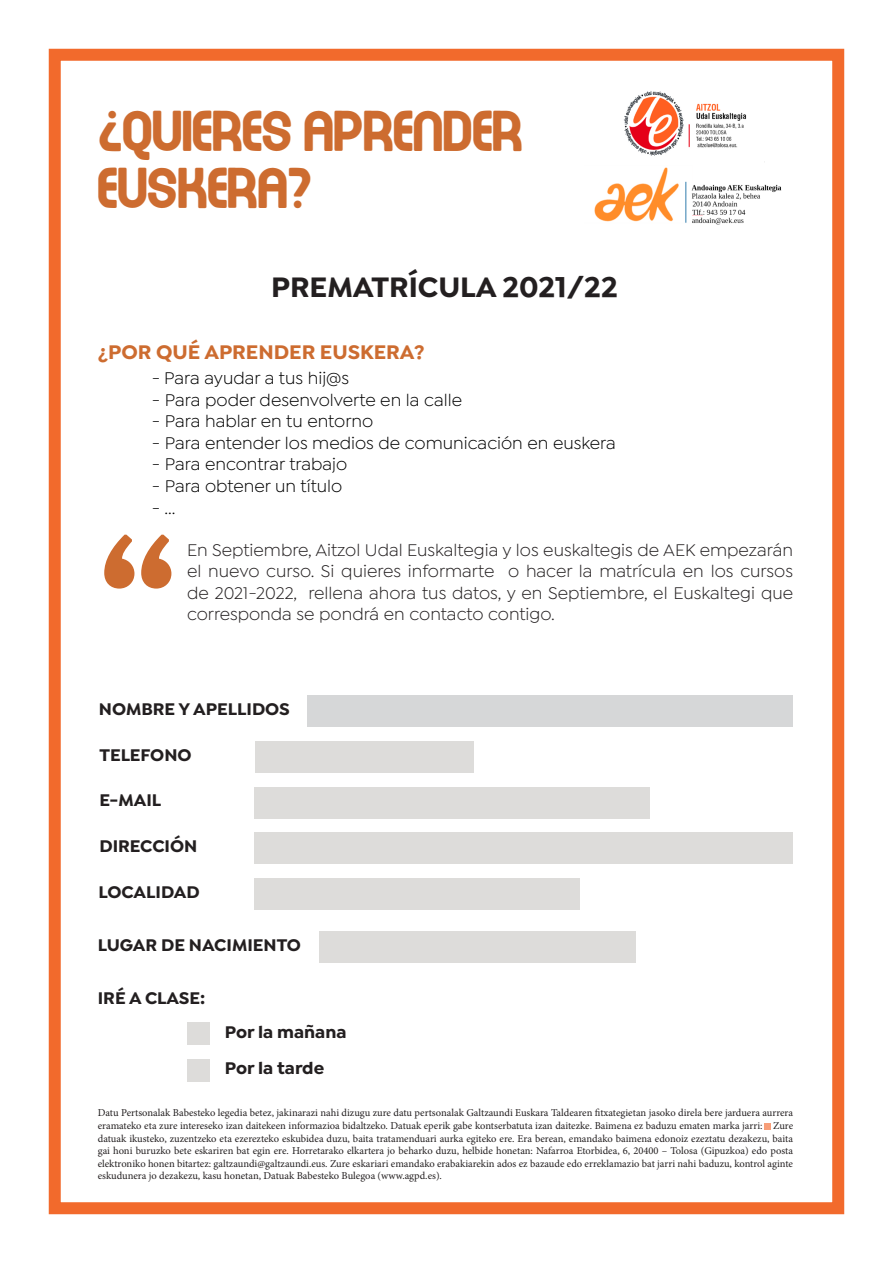
<style>
.page{position:relative;width:893px;height:1263px;background:#fff}
.page>*{position:absolute;margin:0;border:0;box-sizing:border-box;transform-origin:0 0}
.t1{font:700 168px "Isidora Sans";color:#cd6c30}
.t2{font:48px/57.6px "EMEN Lowercase";color:#cd6c30}
.t3{font:700 30px "Isidora Sans";color:#231f20}
.t4{font:700 21px "Isidora Sans";color:#cd6c30}
.t5{font:18px/21.6px "Isidora Sans";color:#231f20;text-align:justify}
.t6{font:18px "Isidora Sans";color:#000}
.t7{font:700 18px "Isidora Sans";color:#231f20}
.t8{font:10.5px/12.6px "Minion Pro";color:#231f20;text-align:justify}
</style>
<div class="page">
<div style="left:49px;top:49px;width:795px;height:1165px;border:12px solid #f26a2c"></div>
<img style="left:623px;top:91px;width:124px;height:65px">
<img style="left:594px;top:167px;width:188px;height:58px">
<div style="left:308px;top:695px;width:485px;height:32px;background:#d6d7d8"></div>
<div style="left:255px;top:741px;width:219px;height:32px;background:#dddcda"></div>
<div style="left:255px;top:787px;width:395px;height:32px;background:#dddcda"></div>
<div style="left:255px;top:832px;width:538px;height:32px;background:#dddcda"></div>
<div style="left:254px;top:878px;width:325px;height:32px;background:#dddcda"></div>
<div style="left:319px;top:931px;width:316px;height:32px;background:#dddcda"></div>
<div style="left:187px;top:1023px;width:22px;height:22px;background:#dddcda"></div>
<div style="left:187px;top:1059px;width:22px;height:22px;background:#dddcda"></div>
<svg style="left:765px;top:1123px;width:6px;height:6px"></svg>
<p class="t2" style="left:98px;top:102px;width:426px">¿QUIERES APRENDER<br>EUSKERA?</p>
<p class="t3" style="left:271px;top:268px;width:348px">PREMATRÍCULA 2021/22</p>
<p class="t4" style="left:98px;top:339px;width:328px">¿POR QUÉ APRENDER EUSKERA?</p>
<p class="t6" style="left:152px;top:368px;width:199px">- Para ayudar a tus hij@s</p>
<p class="t6" style="left:152px;top:390px;width:312px">- Para poder desenvolverte en la calle</p>
<p class="t6" style="left:152px;top:411px;width:223px">- Para hablar en tu entorno</p>
<p class="t6" style="left:152px;top:433px;width:466px">- Para entender los medios de comunicación en euskera</p>
<p class="t6" style="left:152px;top:455px;width:197px">- Para encontrar trabajo</p>
<p class="t6" style="left:152px;top:476px;width:192px">- Para obtener un título</p>
<p class="t6" style="left:152px;top:498px;width:25px">- ...</p>
<p class="t5" style="left:187px;top:539px;width:607px">En Septiembre, Aitzol Udal Euskaltegia y los euskaltegis de AEK empezarán el nuevo curso. Si quieres informarte o hacer la matrícula en los cursos de 2021-2022, rellena ahora tus datos, y en Septiembre, el Euskaltegi que</p>
<p class="t1" style="left:99px;top:491px;width:80px">“</p>
<p class="t5" style="left:187px;top:603px;width:369px">corresponda se pondrá en contacto contigo.</p>
<p class="t7" style="left:99px;top:698px;width:193px">NOMBRE Y APELLIDOS</p>
<p class="t7" style="left:99px;top:744px;width:94px">TELEFONO</p>
<p class="t7" style="left:99px;top:789px;width:63px">E-MAIL</p>
<p class="t7" style="left:99px;top:835px;width:100px">DIRECCIÓN</p>
<p class="t7" style="left:99px;top:881px;width:103px">LOCALIDAD</p>
<p class="t7" style="left:98px;top:934px;width:205px">LUGAR DE NACIMIENTO</p>
<p class="t7" style="left:98px;top:987px;width:109px">IRÉ A CLASE:</p>
<p class="t7" style="left:225px;top:1020px;width:123px">Por la mañana</p>
<p class="t7" style="left:225px;top:1057px;width:101px">Por la tarde</p>
<p class="t8" style="left:98px;top:1107px;width:697px">Datu Pertsonalak Babesteko legedia betez, jakinarazi nahi dizugu zure datu pertsonalak Galtzaundi Euskara Taldearen fitxategietan jasoko direla bere jarduera aurrera eramateko eta zure intereseko izan daitekeen informazioa bidaltzeko. Datuak eperik gabe kontserbatuta izan daitezke. Baimena ez baduzu ematen marka jarri: Zure datuak ikusteko, zuzentzeko eta ezerezteko eskubidea duzu, baita tratamenduari aurka egiteko ere. Era berean, emandako baimena edonoiz ezeztatu dezakezu, baita gai honi buruzko bete eskariren bat egin ere. Horretarako elkartera jo beharko duzu, helbide honetan: Nafarroa Etorbidea, 6, 20400 – Tolosa (Gipuzkoa) edo posta elektroniko honen bitartez: galtzaundi@galtzaundi.eus. Zure eskariari emandako erabakiarekin ados ez bazaude edo erreklamazio bat jarri nahi baduzu, kontrol aginte eskudunera jo dezakezu, kasu honetan, Datuak Babesteko Bulegoa (www.agpd.es).</p>
</div>
